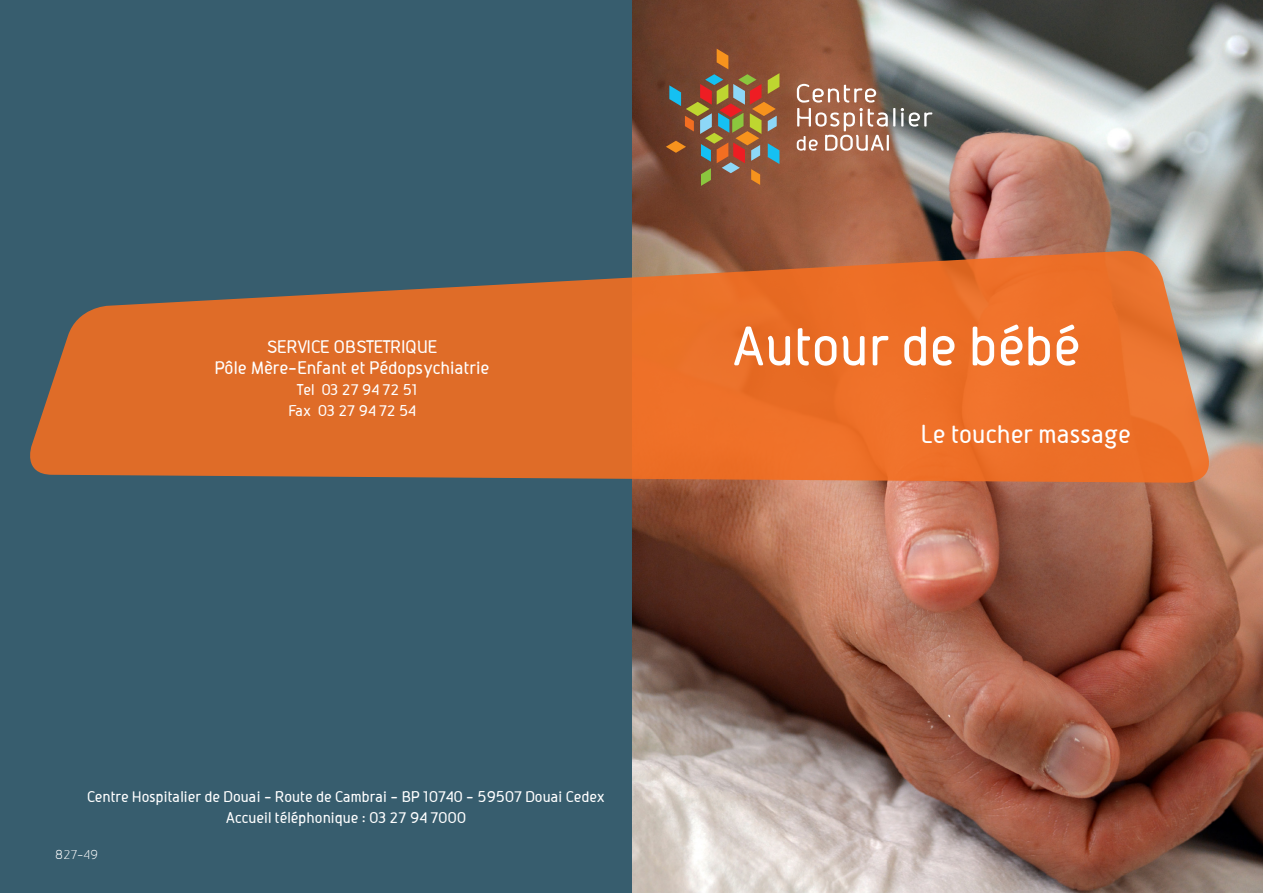
<style>
.page{position:relative;width:1263px;height:893px;background:#fff}
.page>*{position:absolute;margin:0;border:0;box-sizing:border-box;transform-origin:0 0}
.t1{font:700 64.5px "Subalde";color:#fff}
.t2{font:700 30px "Subalde";color:#fff}
.t3{font:700 21px "Subalde";color:#fff}
.t4{font:700 18px "Subalde";color:#fff}
.t5{font:15px "Subalde";color:#fff}
</style>
<div class="page">
<img style="left:631px;top:0;width:632px;height:893px">
<div style="left:0;top:0;width:631px;height:893px;background:#375d6e"></div>
<svg style="left:30px;top:249px;width:1185px;height:234px;background:#cc6d35"></svg>
<svg style="left:901px;top:108px;width:31px;height:19px"></svg>
<svg style="left:797px;top:84px;width:98px;height:67px;background:#ae826e"></svg>
<svg style="left:666px;top:49px;width:113px;height:137px;background:#885f40"></svg>
<p class="t3" style="left:267px;top:336px;width:172px">SERVICE OBSTETRIQUE</p>
<p class="t3" style="left:215px;top:357px;width:276px">Pôle Mère-Enfant et Pédopsychiatrie</p>
<p class="t4" style="left:297px;top:380px;width:122px">Tel 03 27 94 72 51</p>
<p class="t4" style="left:288px;top:401px;width:129px">Fax 03 27 94 72 54</p>
<p class="t1" style="left:732px;top:313px;width:350px">Autour de bébé</p>
<p class="t2" style="left:921px;top:418px;width:211px">Le toucher massage</p>
<p class="t4" style="left:87px;top:787px;width:519px">Centre Hospitalier de Douai - Route de Cambrai - BP 10740 - 59507 Douai Cedex</p>
<p class="t4" style="left:226px;top:808px;width:242px">Accueil téléphonique : 03 27 94 7000</p>
<p class="t5" style="left:55px;top:847px;width:44px">827-49</p>
</div>
